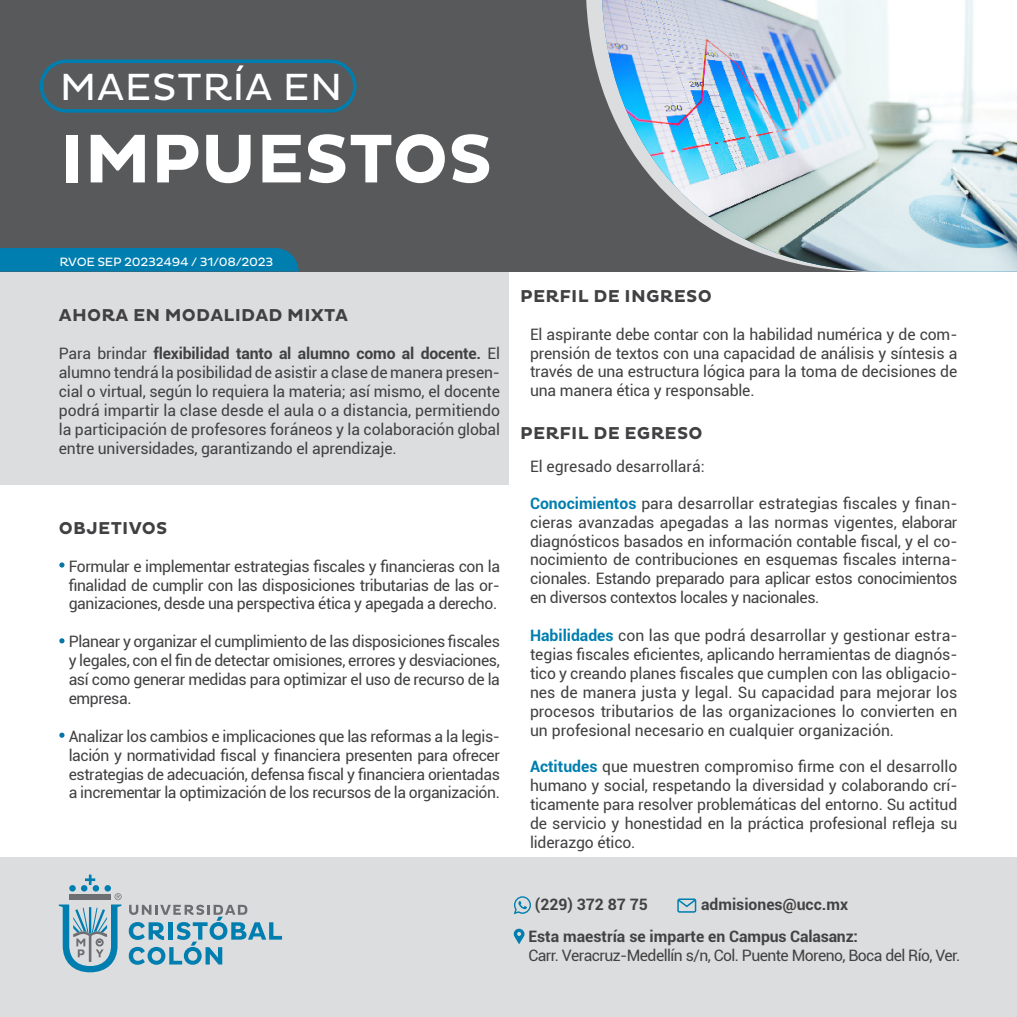
<style>
.page{position:relative;width:1017px;height:1017px;background:#fff}
.page>*{position:absolute;margin:0;border:0;box-sizing:border-box;transform-origin:0 0}
.t1{font:700 70px "Pluto";letter-spacing:-.01em;color:#fff}
.t2{font:38.5px "Pluto";letter-spacing:.015em;color:#fff}
.t3{font:700 17.5px "Pluto";letter-spacing:.015em;color:#414042}
.t4{font:15.75px/18.9px "Roboto";letter-spacing:-.01em;color:#414042;text-align:justify}
.t5{font:700 15.75px "Roboto";color:#434243}
.t6{font:15.75px "Roboto";letter-spacing:-.035em;color:#434243}
.t7{font:12.25px "Pluto";letter-spacing:-.025em;color:#fff}
.s1{font-weight:700}
.s2{font-weight:700;color:#007eaf}
</style>
<div class="page">
<div style="left:0;top:248px;width:508px;height:237px;background:#dcddde"></div>
<div style="left:0;top:0;width:1017px;height:271px;background:#58595b"></div>
<div style="left:0;top:857px;width:1017px;height:160px;background:#dcddde"></div>
<svg style="left:59px;top:562px;width:6px;height:6px"></svg>
<svg style="left:59px;top:638px;width:6px;height:5px"></svg>
<svg style="left:59px;top:733px;width:6px;height:5px"></svg>
<svg style="left:514px;top:929px;width:10px;height:15px"></svg>
<svg style="left:514px;top:896px;width:17px;height:18px"></svg>
<svg style="left:129px;top:905px;width:153px;height:60px"></svg>
<svg style="left:59px;top:875px;width:63px;height:97px"></svg>
<svg style="left:586px;top:0;width:16px;height:272px"></svg>
<img style="left:602px;top:0;width:415px;height:272px">
<div style="left:40px;top:60px;width:317px;height:53px;border:4px solid #007eaf;border-radius:25px"></div>
<div style="left:0;top:248px;width:299px;height:23px;background:#007eaf"></div>
<svg style="left:677px;top:898px;width:19px;height:15px"></svg>
<p class="t2" style="left:60px;top:65px;width:284px">MAESTRÍA EN</p>
<p class="t1" style="left:60px;top:119px;width:434px">IMPUESTOS</p>
<p class="t7" style="left:59px;top:255px;width:215px">RVOE SEP 20232494 / 31/08/2023</p>
<p class="t3" style="left:59px;top:305px;width:291px">AHORA EN MODALIDAD MIXTA</p>
<p class="t4" style="left:59px;top:343px;width:443px">Para brindar <span class="s1">flexibilidad tanto al alumno como al docente.</span> El alumno tendrá la posibilidad de asistir a clase de manera presen&shy;cial o virtual, según lo requiera la materia; así mismo, el docente podrá impartir la clase desde el aula o a distancia, permitiendo la participación de profesores foráneos y la colaboración global entre universidades, garantizando el aprendizaje.</p>
<p class="t3" style="left:59px;top:518px;width:110px">OBJETIVOS</p>
<p class="t4" style="left:69px;top:556px;width:433px">Formular e implementar estrategias fiscales y financieras con la finalidad de cumplir con las disposiciones tributarias de las or&shy;ganizaciones, desde una perspectiva ética y apegada a derecho.</p>
<p class="t4" style="left:69px;top:632px;width:433px">Planear y organizar el cumplimiento de las disposiciones fiscales y legales, con el fin de detectar omisiones, errores y desviaciones, así como generar medidas para optimizar el uso de recurso de la empresa.</p>
<p class="t4" style="left:69px;top:726px;width:433px">Analizar los cambios e implicaciones que las reformas a la legis&shy;lación y normatividad fiscal y financiera presenten para ofrecer estrategias de adecuación, defensa fiscal y financiera orientadas a incrementar la optimización de los recursos de la organización.</p>
<p class="t3" style="left:520px;top:286px;width:193px">PERFIL DE INGRESO</p>
<p class="t4" style="left:530px;top:324px;width:429px">El aspirante debe contar con la habilidad numérica y de com&shy;prensión de textos con una capacidad de análisis y síntesis a través de una estructura lógica para la toma de decisiones de una manera ética y responsable.</p>
<p class="t3" style="left:520px;top:423px;width:184px">PERFIL DE EGRESO</p>
<p class="t4" style="left:530px;top:457px;width:176px">El egresado desarrollará:</p>
<p class="t4" style="left:530px;top:493px;width:429px"><span class="s2">Conocimientos</span> para desarrollar estrategias fiscales y finan&shy;cieras avanzadas apegadas a las normas vigentes, elaborar diagnósticos basados en información contable fiscal, y el co&shy;nocimiento de contribuciones en esquemas fiscales interna&shy;cionales. Estando preparado para aplicar estos conocimientos en diversos contextos locales y nacionales.</p>
<p class="t4" style="left:530px;top:625px;width:429px"><span class="s2">Habilidades</span> con las que podrá desarrollar y gestionar estra&shy;tegias fiscales eficientes, aplicando herramientas de diagnós&shy;tico y creando planes fiscales que cumplen con las obligacio&shy;nes de manera justa y legal. Su capacidad para mejorar los procesos tributarios de las organizaciones lo convierten en un profesional necesario en cualquier organización.</p>
<p class="t4" style="left:530px;top:756px;width:429px"><span class="s2">Actitudes</span> que muestren compromiso firme con el desarrollo humano y social, respetando la diversidad y colaborando crí&shy;ticamente para resolver problemáticas del entorno. Su actitud de servicio y honestidad en la práctica profesional refleja su liderazgo ético.</p>
<p class="t5" style="left:535px;top:893px;width:115px">(229) 372 87 75</p>
<p class="t5" style="left:701px;top:893px;width:148px">admisiones@ucc.mx</p>
<p class="t5" style="left:528px;top:926px;width:331px">Esta maestría se imparte en Campus Calasanz:</p>
<p class="t6" style="left:528px;top:944px;width:434px">Carr. Veracruz-Medellín s/n, Col. Puente Moreno, Boca del Río, Ver.</p>
</div>
